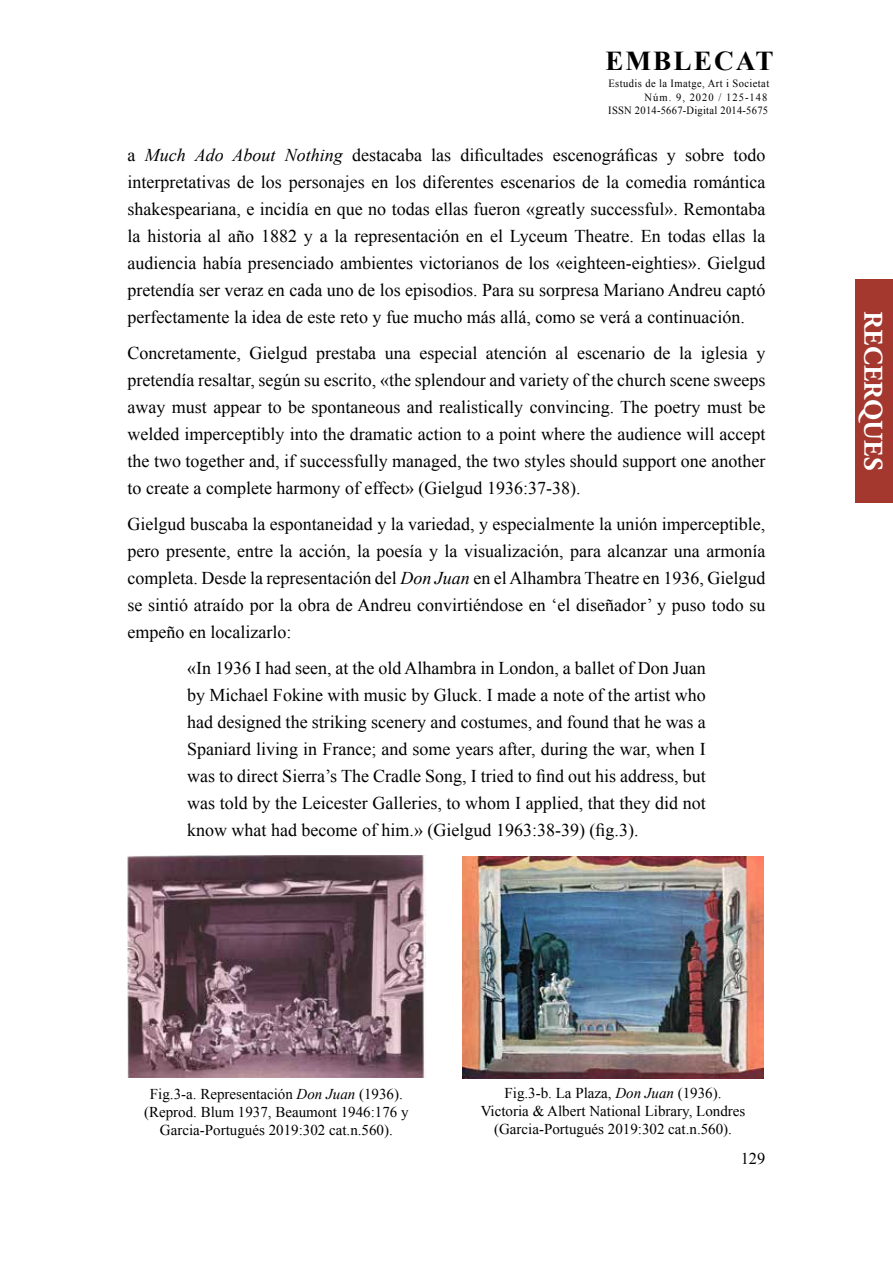
<style>
.page{position:relative;width:893px;height:1263px;background:#fff}
.page>*{position:absolute;margin:0;border:0;box-sizing:border-box;transform-origin:0 0}
.t1{font:700 27.3px "Times New Roman";letter-spacing:.075em;color:#000}
.t2{font:700 27px "Adobe Garamond Pro";letter-spacing:.015em;color:#fff}
.t3{font:18px/27px "Times New Roman";color:#000;text-align:justify}
.t4{font:16.5px "Times New Roman";color:#000}
.t5{font:15px/18px "Times New Roman";color:#000;text-align:center}
.t6{font:10.95px/13.5px "Times New Roman";letter-spacing:.04em;color:#000;text-align:right;scale:.95 1}
.s1{font-style:italic}
</style>
<div class="page">
<div style="left:855px;top:279px;width:38px;height:223px;background:#a4382f"></div>
<img style="left:128px;top:856px;width:297px;height:222px">
<img style="left:463px;top:857px;width:300px;height:221px">
<h1 class="t1" style="left:605px;top:42px;width:170px">EMBLECAT</h1>
<p class="t6" style="left:608px;top:77px;width:171px">Estudis de la Imatge, Art i Societat<br>Núm. 9, 2020 / 125-148<br>ISSN 2014-5667-Digital 2014-5675</p>
<p class="t3" style="left:128px;top:142px;width:639px">a <span class="s1">Much Ado About Nothing</span> destacaba las dificultades escenográficas y sobre todo interpretativas de los personajes en los diferentes escenarios de la comedia romántica shakespeariana, e incidía en que no todas ellas fueron «greatly successful». Remontaba la historia al año 1882 y a la representación en el Lyceum Theatre. En todas ellas la audiencia había presenciado ambientes victorianos de los «eighteen-eighties». Gielgud pretendía ser veraz en cada uno de los episodios. Para su sorpresa Mariano Andreu captó perfectamente la idea de este reto y fue mucho más allá, como se verá a continuación.</p>
<p class="t3" style="left:128px;top:340px;width:639px">Concretamente, Gielgud prestaba una especial atención al escenario de la iglesia y pretendía resaltar, según su escrito, «the splendour and variety of the church scene sweeps away must appear to be spontaneous and realistically convincing. The poetry must be welded imperceptibly into the dramatic action to a point where the audience will accept the two together and, if successfully managed, the two styles should support one another to create a complete harmony of effect» (Gielgud 1936:37-38).</p>
<p class="t3" style="left:128px;top:511px;width:639px">Gielgud buscaba la espontaneidad y la variedad, y especialmente la unión imperceptible, pero presente, entre la acción, la poesía y la visualización, para alcanzar una armonía completa. Desde la representación del <span class="s1">Don Juan</span> en el Alhambra Theatre en 1936, Gielgud se sintió atraído por la obra de Andreu convirtiéndose en ‘el diseñador’ y puso todo su empeño en localizarlo:</p>
<p class="t3" style="left:187px;top:655px;width:520px">«In 1936 I had seen, at the old Alhambra in London, a ballet of Don Juan by Michael Fokine with music by Gluck. I made a note of the artist who had designed the striking scenery and costumes, and found that he was a Spaniard living in France; and some years after, during the war, when I was to direct Sierra’s The Cradle Song, I tried to find out his address, but was told by the Leicester Galleries, to whom I applied, that they did not know what had become of him.» (Gielgud 1963:38-39) (fig.3).</p>
<h2 class="t2" style="left:889px;top:311px;width:161px;rotate:90deg">RECERQUES</h2>
<p class="t5" style="left:144px;top:1085px;width:266px">Fig.3-a. Representación <span class="s1">Don Juan</span> (1936). (Reprod. Blum 1937, Beaumont 1946:176 y<br>Garcia-Portugués 2019:302 cat.n.560).</p>
<p class="t5" style="left:481px;top:1084px;width:266px">Fig.3-b. La Plaza, <span class="s1">Don Juan</span> (1936).<br>Victoria &amp; Albert National Library, Londres (Garcia-Portugués 2019:302 cat.n.560).</p>
<p class="t4" style="left:741px;top:1147px;width:26px">129</p>
</div>
